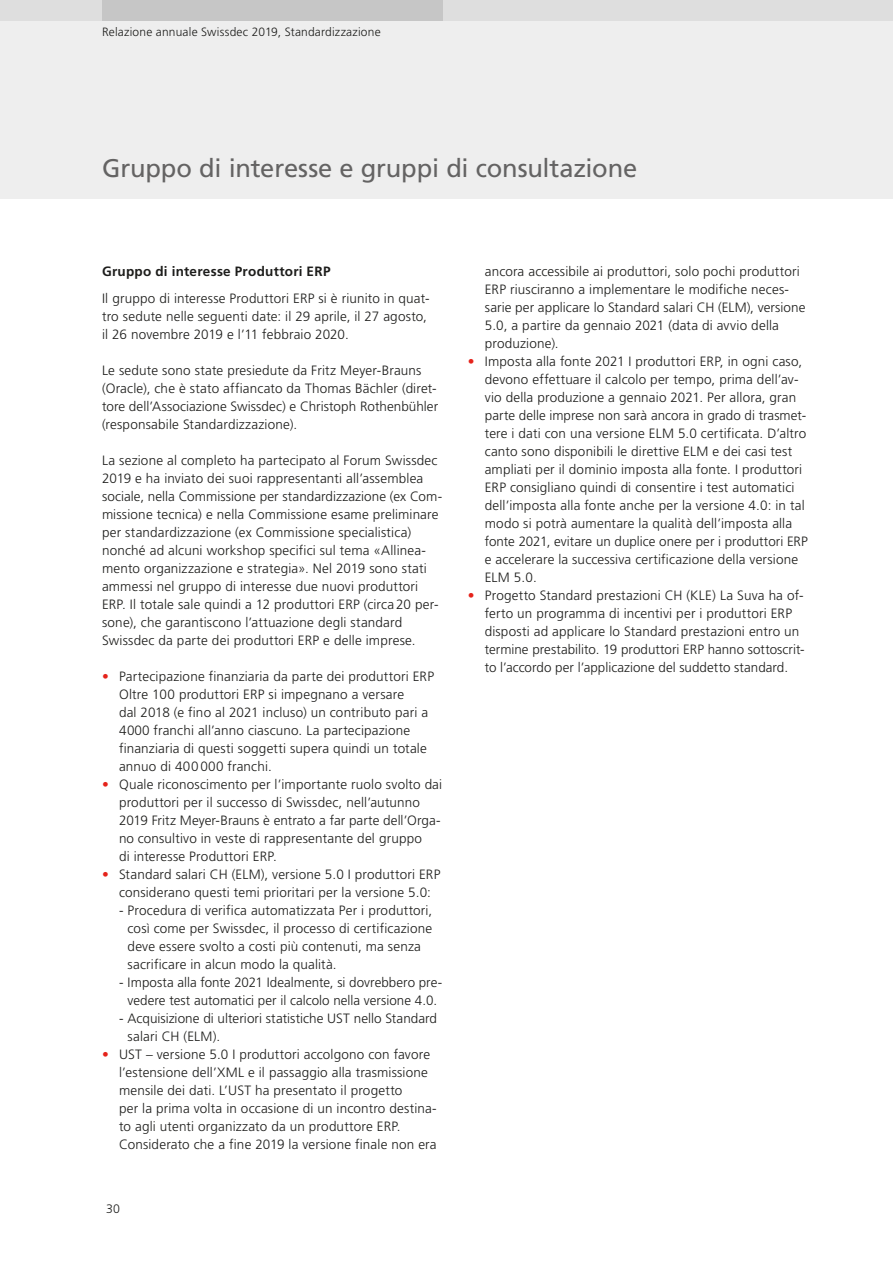
<style>
.page{position:relative;width:893px;height:1263px;background:#fff}
.page>*{position:absolute;margin:0;border:0;box-sizing:border-box;transform-origin:0 0}
.t1{font:25.5px "Frutiger LT Std";letter-spacing:-.005em;color:#646363}
.t2{font:300 13.5px/18px "Frutiger LT Std";letter-spacing:.01em;color:#1d1d1b}
.t3{font:700 13.5px "Frutiger LT Std";letter-spacing:.02em;color:#1d1d1b}
.t4{font:300 12.3px "Frutiger LT Std";color:#1d1d1b}
.t5{font:300 12px "Frutiger LT Std";letter-spacing:.015em;color:#1d1d1b}
.s1{color:#e5231b}
</style>
<div class="page">
<div style="left:0;top:0;width:893px;height:199px;background:#eee"></div>
<div style="left:0;top:0;width:893px;height:20px;background:#dedede"></div>
<div style="left:102px;top:0;width:340px;height:20px;background:#c6c6c6"></div>
<p class="t5" style="left:102px;top:25px;width:280px">Relazione annuale Swissdec 2019, Standardizzazione</p>
<h1 class="t1" style="left:102px;top:153px;width:537px">Gruppo di interesse e gruppi di consultazione</h1>
<p class="t3" style="left:102px;top:263px;width:230px">Gruppo di interesse Produttori ERP</p>
<p class="t2" style="left:102px;top:289px;width:329px">Il gruppo di interesse Produttori ERP si è riunito in quat&shy;tro sedute nelle seguenti date: il 29 aprile, il 27 agosto, il 26 novembre 2019 e l’11 febbraio 2020.</p>
<p class="t2" style="left:102px;top:361px;width:338px">Le sedute sono state presiedute da Fritz Meyer-Brauns (Oracle), che è stato affiancato da Thomas Bächler (diret&shy;tore dell’Associazione Swissdec) e Christoph Rothenbühler (responsabile Standardizzazione).</p>
<p class="t2" style="left:102px;top:451px;width:342px">La sezione al completo ha partecipato al Forum Swissdec 2019 e ha inviato dei suoi rappresentanti all’assemblea sociale, nella Commissione per standardizzazione (ex Com&shy;missione tecnica) e nella Commissione esame preliminare per standardizzazione (ex Commissione specialistica) nonché ad alcuni workshop specifici sul tema «Allinea&shy;mento organizzazione e strategia». Nel 2019 sono stati ammessi nel gruppo di interesse due nuovi produttori ERP. Il totale sale quindi a 12 produttori ERP (circa 20 per&shy;sone), che garantiscono l’attuazione degli standard Swissdec da parte dei produttori ERP e delle imprese.</p>
<p class="t2" style="left:119px;top:667px;width:317px;text-indent:-17px"><span class="s1">•</span> Partecipazione finanziaria da parte dei produttori ERP Oltre 100 produttori ERP si impegnano a versare<br>dal 2018 (e fino al 2021 incluso) un contributo pari a 4000 franchi all’anno ciascuno. La partecipazione finanziaria di questi soggetti supera quindi un totale annuo di 400 000 franchi.</p>
<p class="t2" style="left:119px;top:775px;width:325px;text-indent:-17px"><span class="s1">•</span> Quale riconoscimento per l’importante ruolo svolto dai produttori per il successo di Swissdec, nell’autunno 2019 Fritz Meyer-Brauns è entrato a far parte dell’Orga&shy;no consultivo in veste di rappresentante del gruppo<br>di interesse Produttori ERP.</p>
<p class="t2" style="left:102px;top:865px;width:340px;text-align:center"><span class="s1">•</span> Standard salari CH (ELM), versione 5.0 I produttori ERP considerano questi temi prioritari per la versione 5.0:</p>
<p class="t2" style="left:128px;top:901px;width:306px;text-indent:-9px">- Procedura di verifica automatizzata Per i produttori, così come per Swissdec, il processo di certificazione deve essere svolto a costi più contenuti, ma senza sacrificare in alcun modo la qualità.</p>
<p class="t2" style="left:119px;top:973px;width:325px;text-align:center">- Imposta alla fonte 2021 Idealmente, si dovrebbero pre&shy;vedere test automatici per il calcolo nella versione 4.0.</p>
<p class="t2" style="left:128px;top:1009px;width:311px;text-indent:-9px">- Acquisizione di ulteriori statistiche UST nello Standard salari CH (ELM).</p>
<p class="t2" style="left:119px;top:1045px;width:319px;text-indent:-17px"><span class="s1">•</span> UST – versione 5.0 I produttori accolgono con favore l’estensione dell’XML e il passaggio alla trasmissione mensile dei dati. L’UST ha presentato il progetto<br>per la prima volta in occasione di un incontro destina&shy;to agli utenti organizzato da un produttore ERP.<br>Considerato che a fine 2019 la versione finale non era</p>
<p class="t4" style="left:106px;top:1201px;width:15px">30</p>
<p class="t2" style="left:485px;top:262px;width:322px">ancora accessibile ai produttori, solo pochi produttori ERP riusciranno a implementare le modifiche neces&shy;sarie per applicare lo Standard salari CH (ELM), versione 5.0, a partire da gennaio 2021 (data di avvio della produzione).</p>
<p class="t2" style="left:485px;top:352px;width:325px;text-indent:-17px"><span class="s1">•</span> Imposta alla fonte 2021 I produttori ERP, in ogni caso, devono effettuare il calcolo per tempo, prima dell’av&shy;vio della produzione a gennaio 2021. Per allora, gran parte delle imprese non sarà ancora in grado di trasmet&shy;tere i dati con una versione ELM 5.0 certificata. D’altro canto sono disponibili le direttive ELM e dei casi test ampliati per il dominio imposta alla fonte. I produttori ERP consigliano quindi di consentire i test automatici dell’imposta alla fonte anche per la versione 4.0: in tal modo si potrà aumentare la qualità dell’imposta alla fonte 2021, evitare un duplice onere per i produttori ERP e accelerare la successiva certificazione della versione ELM 5.0.</p>
<p class="t2" style="left:485px;top:586px;width:321px;text-indent:-17px"><span class="s1">•</span> Progetto Standard prestazioni CH (KLE) La Suva ha of&shy;ferto un programma di incentivi per i produttori ERP disposti ad applicare lo Standard prestazioni entro un termine prestabilito. 19 produttori ERP hanno sottoscrit&shy;to l’accordo per l’applicazione del suddetto standard.</p>
</div>
